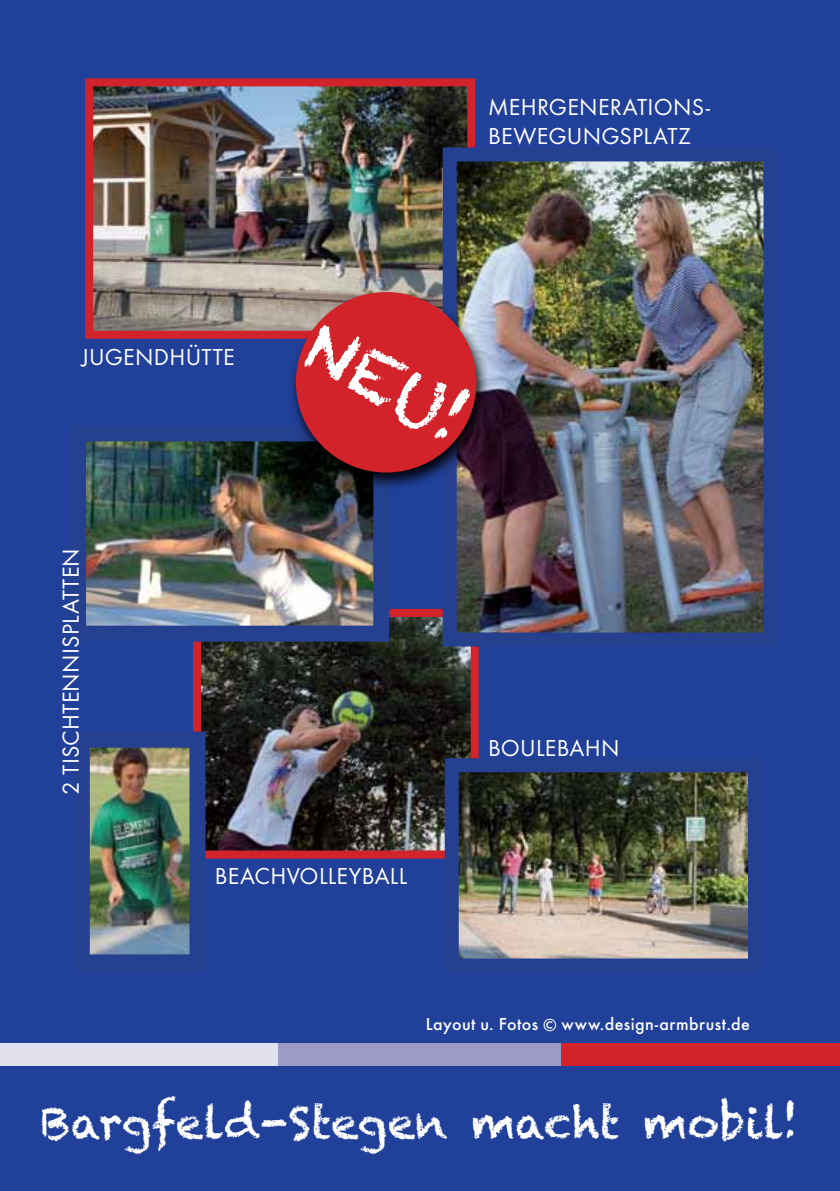
<style>
.page{position:relative;width:840px;height:1191px;background:#fff}
.page>*{position:absolute;margin:0;border:0;box-sizing:border-box;transform-origin:0 0}
.t1{font:67.8px "Chalkduster";color:#fff}
.t2{font:44px "Chalkduster";letter-spacing:.005em;color:#fff}
.t3{font:24px/28.8px "Futura T";letter-spacing:.01em;color:#fff}
.t4{font:500 18px "Futura T";letter-spacing:.025em;color:#fff}
</style>
<div class="page">
<div style="left:0;top:0;width:839px;height:1191px;background:#21409a"></div>
<img style="left:94px;top:87px;width:372px;height:243px">
<div style="left:85px;top:78px;width:390px;height:261px;border:8px solid #d2232a"></div>
<div style="left:560px;top:1043px;width:279px;height:23px;background:#d2232a"></div>
<div style="left:0;top:1043px;width:278px;height:23px;background:#e1e0ed"></div>
<div style="left:278px;top:1043px;width:282px;height:23px;background:#9b9bc5"></div>
<img style="left:202px;top:618px;width:267px;height:231px">
<div style="left:193px;top:609px;width:285px;height:249px;border:8px solid #d2232a"></div>
<img style="left:87px;top:442px;width:285px;height:182px">
<div style="left:70px;top:425px;width:319px;height:216px;border:16px solid #25408f"></div>
<img style="left:459px;top:773px;width:287px;height:184px">
<div style="left:444px;top:758px;width:317px;height:214px;border:14px solid #25408f"></div>
<img style="left:91px;top:748px;width:97px;height:205px">
<div style="left:74px;top:731px;width:131px;height:239px;border:16px solid #25408f"></div>
<img style="left:457px;top:162px;width:305px;height:469px">
<div style="left:442px;top:147px;width:335px;height:499px;border:14px solid #25408f"></div>
<div style="left:288px;top:289px;width:202px;height:202px;background:#000;opacity:.89"></div>
<div style="left:296px;top:292px;width:180px;height:180px;background:#d2232a;border-radius:50%"></div>
<p class="t3" style="left:488px;top:92px;width:223px">MEHRGENERATIONS-<br>BEWEGUNGSPLATZ</p>
<p class="t3" style="left:81px;top:343px;width:155px">JUGENDHÜTTE</p>
<h1 class="t1" style="left:330px;top:304px;width:175px;rotate:30deg">NEU!</h1>
<p class="t3" style="left:56px;top:795px;width:248px;rotate:-90deg">2 TISCHTENNISPLATTEN</p>
<p class="t3" style="left:215px;top:861px;width:194px">BEACHVOLLEYBALL</p>
<p class="t3" style="left:488px;top:733px;width:133px">BOULEBAHN</p>
<p class="t4" style="left:425px;top:1013px;width:325px">Layout u. Fotos © www.design-armbrust.de</p>
<h2 class="t2" style="left:41px;top:1096px;width:758px">Bargfeld-Stegen macht mobil!</h2>
</div>
